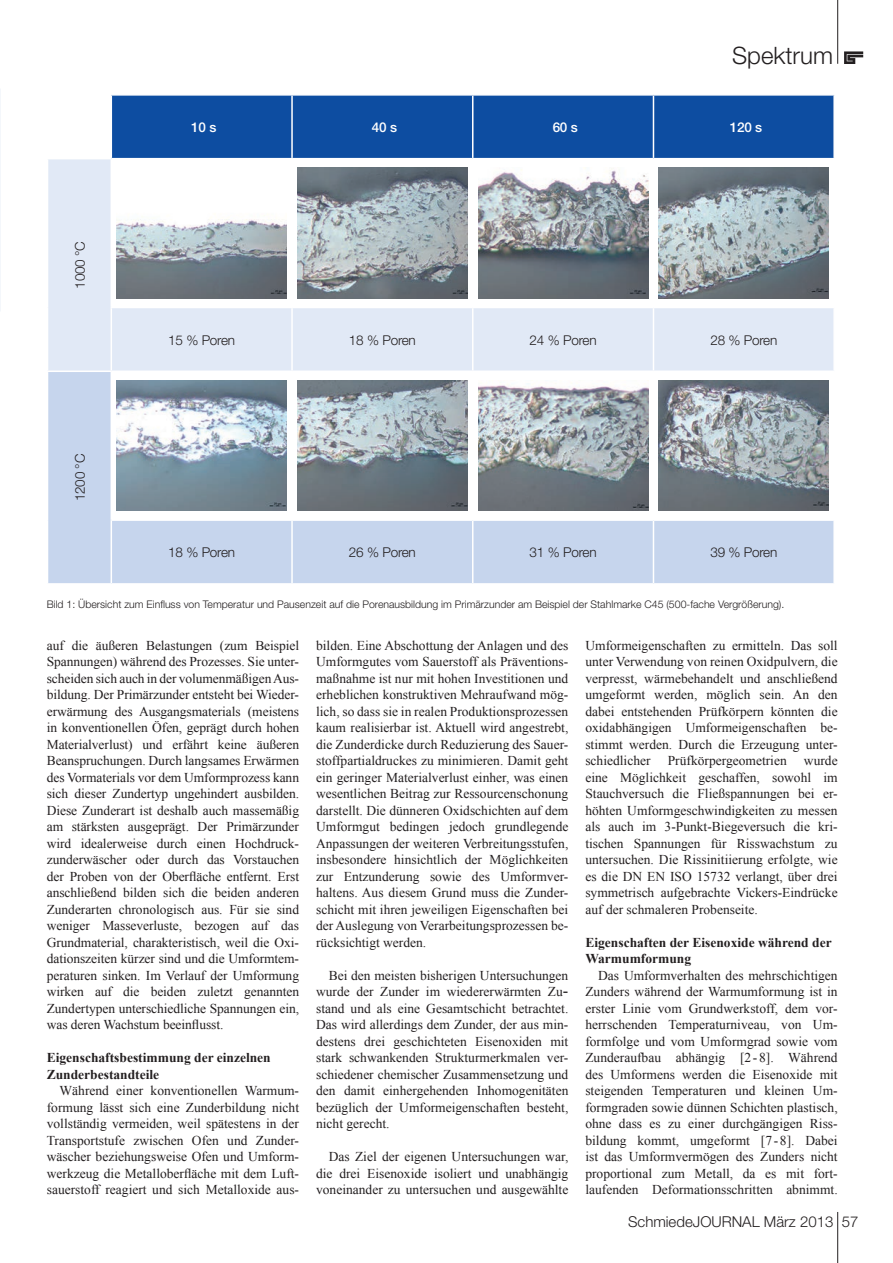
<style>
.page{position:relative;width:893px;height:1263px;background:#fff}
.page>*{position:absolute;margin:0;border:0;box-sizing:border-box;transform-origin:0 0}
.Kapitelüberschrift_r{font:300 24px "Helvetica Neue";color:#231f20}
.t1{font:300 15px "Helvetica Neue";color:#231f20}
.Fließtext{font:13.5px/16.5px "Times New Roman";color:#231f20;text-align:justify}
.Überschrift_Fließtex{font:700 13.5px/16.5px "Times New Roman";color:#231f20}
.Tabelle{font:300 13.5px "Helvetica Neue";letter-spacing:-.015em;color:#231f20}
.Tabelle-2{font:500 13.5px "Helvetica Neue";letter-spacing:-.015em;color:#fff}
.Bildunterschrift{font:300 10.5px "Helvetica Neue";color:#231f20}
</style>
<div class="page">
<hr style="left:837px;top:0;width:1px;height:64px;background:#231f20">
<hr style="left:837px;top:1212px;width:1px;height:51px;background:#231f20">
<svg style="left:844px;top:51px;width:19px;height:13px"></svg>
<div style="left:112px;top:96px;width:721px;height:62px;background:#0d4da1"></div>
<div style="left:48px;top:159px;width:63px;height:211px;background:#e1e9f6"></div>
<svg style="left:112px;top:167px;width:721px;height:203px;fill:#e1e9f6"></svg>
<svg style="left:48px;top:372px;width:785px;height:211px;fill:#c6d5ed"></svg>
<hr style="left:291px;top:96px;width:2px;height:62px;background:#fff">
<hr style="left:472px;top:96px;width:1px;height:62px;background:#fff">
<hr style="left:653px;top:96px;width:1px;height:62px;background:#fff">
<hr style="left:291px;top:159px;width:2px;height:148px;background:#fff">
<hr style="left:472px;top:159px;width:1px;height:148px;background:#fff">
<hr style="left:653px;top:159px;width:1px;height:148px;background:#fff">
<hr style="left:111px;top:307px;width:181px;height:1px;background:#fff">
<hr style="left:292px;top:307px;width:181px;height:1px;background:#fff">
<hr style="left:291px;top:308px;width:2px;height:62px;background:#fff">
<hr style="left:473px;top:307px;width:180px;height:1px;background:#fff">
<hr style="left:472px;top:308px;width:1px;height:62px;background:#fff">
<hr style="left:653px;top:307px;width:182px;height:1px;background:#fff">
<hr style="left:653px;top:308px;width:1px;height:62px;background:#fff">
<hr style="left:111px;top:372px;width:1px;height:147px;background:#fff">
<hr style="left:291px;top:372px;width:2px;height:147px;background:#fff">
<hr style="left:472px;top:372px;width:1px;height:147px;background:#fff">
<hr style="left:653px;top:372px;width:1px;height:147px;background:#fff">
<hr style="left:111px;top:519px;width:181px;height:2px;background:#fff">
<hr style="left:111px;top:521px;width:1px;height:62px;background:#fff">
<hr style="left:292px;top:519px;width:181px;height:2px;background:#fff">
<hr style="left:291px;top:521px;width:2px;height:62px;background:#fff">
<hr style="left:473px;top:519px;width:180px;height:2px;background:#fff">
<hr style="left:472px;top:521px;width:1px;height:62px;background:#fff">
<hr style="left:653px;top:519px;width:182px;height:2px;background:#fff">
<hr style="left:653px;top:521px;width:1px;height:62px;background:#fff">
<img style="left:117px;top:168px;width:170px;height:130px">
<img style="left:297px;top:168px;width:170px;height:130px">
<img style="left:478px;top:168px;width:170px;height:130px">
<img style="left:659px;top:168px;width:170px;height:130px">
<img style="left:117px;top:380px;width:170px;height:131px">
<img style="left:297px;top:380px;width:170px;height:131px">
<img style="left:478px;top:380px;width:170px;height:131px">
<img style="left:659px;top:380px;width:170px;height:131px">
<p class="Kapitelüberschrift_r" style="left:732px;top:41px;width:102px">Spektrum</p>
<p class="Tabelle" style="left:72px;top:289px;width:49px;rotate:-90deg">1000 °C</p>
<p class="Tabelle" style="left:72px;top:501px;width:49px;rotate:-90deg">1200 °C</p>
<p class="Tabelle-2" style="left:191px;top:119px;width:27px">10 s</p>
<p class="Tabelle-2" style="left:372px;top:119px;width:27px">40 s</p>
<p class="Tabelle-2" style="left:553px;top:119px;width:27px">60 s</p>
<p class="Tabelle-2" style="left:730px;top:119px;width:34px">120 s</p>
<p class="Tabelle" style="left:168px;top:332px;width:68px">15 % Poren</p>
<p class="Tabelle" style="left:349px;top:332px;width:68px">18 % Poren</p>
<p class="Tabelle" style="left:530px;top:332px;width:68px">24 % Poren</p>
<p class="Tabelle" style="left:710px;top:332px;width:68px">28 % Poren</p>
<p class="Tabelle" style="left:168px;top:544px;width:68px">18 % Poren</p>
<p class="Tabelle" style="left:349px;top:544px;width:68px">26 % Poren</p>
<p class="Tabelle" style="left:530px;top:544px;width:68px">31 % Poren</p>
<p class="Tabelle" style="left:710px;top:544px;width:68px">39 % Poren</p>
<p class="Bildunterschrift" style="left:47px;top:598px;width:739px">Bild 1: Übersicht zum Einfluss von Temperatur und Pausenzeit auf die Porenausbildung im Primärzunder am Beispiel der Stahlmarke C45 (500-fache Vergrößerung).</p>
<p class="Fließtext" style="left:47px;top:637px;width:254px">auf die äußeren Belastungen (zum Beispiel Spannungen) während des Prozesses. Sie unter&shy;scheiden sich auch in der volumenmäßigen Aus&shy;bildung. Der Primärzunder entsteht bei Wieder&shy;erwärmung des Ausgangsmaterials (meistens in konventionellen Öfen, geprägt durch hohen Materialverlust) und erfährt keine äußeren Beanspruchungen. Durch langsames Erwärmen des Vormaterials vor dem Umformprozess kann sich dieser Zundertyp ungehindert ausbilden.<br>Diese Zunderart ist deshalb auch massemäßig am stärksten ausgeprägt. Der Primärzunder wird idealerweise durch einen Hochdruck&shy;zunderwäscher oder durch das Vorstauchen der Proben von der Oberfläche entfernt. Erst anschließend bilden sich die beiden anderen Zunderarten chronologisch aus. Für sie sind weniger Masseverluste, bezogen auf das Grundmaterial, charakteristisch, weil die Oxi&shy;dationszeiten kürzer sind und die Umformtem&shy;peraturen sinken. Im Verlauf der Umformung wirken auf die beiden zuletzt genannten Zundertypen unterschiedliche Spannungen ein, was deren Wachstum beeinflusst.</p>
<p class="Überschrift_Fließtex" style="left:47px;top:1049px;width:226px">Eigenschaftsbestimmung der einzelnen<br>Zunderbestandteile</p>
<p class="Fließtext" style="left:47px;top:1082px;width:254px;text-indent:13px">Während einer konventionellen Warmum&shy;formung lässt sich eine Zunderbildung nicht vollständig vermeiden, weil spätestens in der Transportstufe zwischen Ofen und Zunder&shy;wäscher beziehungsweise Ofen und Umform&shy;werkzeug die Metalloberfläche mit dem Luft&shy;sauerstoff reagiert und sich Metalloxide aus-</p>
<p class="Fließtext" style="left:316px;top:637px;width:254px">bilden. Eine Abschottung der Anlagen und des Umformgutes vom Sauerstoff als Präventions&shy;maßnahme ist nur mit hohen Investitionen und erheblichen konstruktiven Mehraufwand mög&shy;lich, so dass sie in realen Produktionsprozessen kaum realisierbar ist. Aktuell wird angestrebt, die Zunderdicke durch Reduzierung des Sauer&shy;stoffpartialdruckes zu minimieren. Damit geht ein geringer Materialverlust einher, was einen wesentlichen Beitrag zur Ressourcenschonung darstellt. Die dünneren Oxidschichten auf dem Umformgut bedingen jedoch grundlegende Anpassungen der weiteren Verbreitungsstufen, insbesondere hinsichtlich der Möglichkeiten zur Entzunderung sowie des Umformver&shy;haltens. Aus diesem Grund muss die Zunder&shy;schicht mit ihren jeweiligen Eigenschaften bei der Auslegung von Verarbeitungsprozessen be&shy;rücksichtigt werden.</p>
<p class="Fließtext" style="left:316px;top:967px;width:254px;text-indent:13px">Bei den meisten bisherigen Untersuchungen wurde der Zunder im wiedererwärmten Zu&shy;stand und als eine Gesamtschicht betrachtet.<br>Das wird allerdings dem Zunder, der aus min&shy;destens drei geschichteten Eisenoxiden mit stark schwankenden Strukturmerkmalen ver&shy;schiedener chemischer Zusammensetzung und den damit einhergehenden Inhomogenitäten bezüglich der Umformeigenschaften besteht, nicht gerecht.</p>
<p class="Fließtext" style="left:316px;top:1148px;width:254px;text-indent:13px">Das Ziel der eigenen Untersuchungen war, die drei Eisenoxide isoliert und unabhängig voneinander zu untersuchen und ausgewählte</p>
<p class="Fließtext" style="left:585px;top:637px;width:254px">Umformeigenschaften zu ermitteln. Das soll unter Verwendung von reinen Oxidpulvern, die verpresst, wärmebehandelt und anschließend umgeformt werden, möglich sein. An den dabei entstehenden Prüfkörpern könnten die oxidabhängigen Umformeigenschaften be&shy;stimmt werden. Durch die Erzeugung unter&shy;schiedlicher</p>
<p class="Fließtext" style="left:585px;top:752px;width:254px;text-indent:219px">wurde eine Möglichkeit geschaffen, sowohl im Stauchversuch die Fließspannungen bei er&shy;höhten Umformgeschwindigkeiten zu messen als auch im 3-Punkt-Biegeversuch die kri&shy;tischen Spannungen für Risswachstum zu untersuchen. Die Rissinitiierung erfolgte, wie es die DN EN ISO 15732 verlangt, über drei symmetrisch aufgebrachte Vickers-Eindrücke auf der schmaleren Probenseite.</p>
<p class="Überschrift_Fließtex" style="left:585px;top:933px;width:248px">Eigenschaften der Eisenoxide während der<br>Warmumformung</p>
<p class="Fließtext" style="left:585px;top:967px;width:254px;text-indent:13px">Das Umformverhalten des mehrschichtigen Zunders während der Warmumformung ist in erster Linie vom Grundwerkstoff, dem vor&shy;herrschenden Temperaturniveau, von Um&shy;formfolge und vom Umformgrad sowie vom Zunderaufbau abhängig [2 - 8]. Während des Umformens werden die Eisenoxide mit steigenden Temperaturen und kleinen Um&shy;formgraden sowie dünnen Schichten plastisch, ohne dass es zu einer durchgängigen Riss&shy;bildung kommt, umgeformt [7 - 8]. Dabei ist das Umformvermögen des Zunders nicht proportional zum Metall, da es mit fort&shy;laufenden Deformationsschritten abnimmt.</p>
<p class="Fließtext" style="left:668px;top:752px;width:120px">Prüfkörpergeometrien</p>
<p class="t1" style="left:628px;top:1213px;width:232px">SchmiedeJOURNAL März 2013 57</p>
</div>
